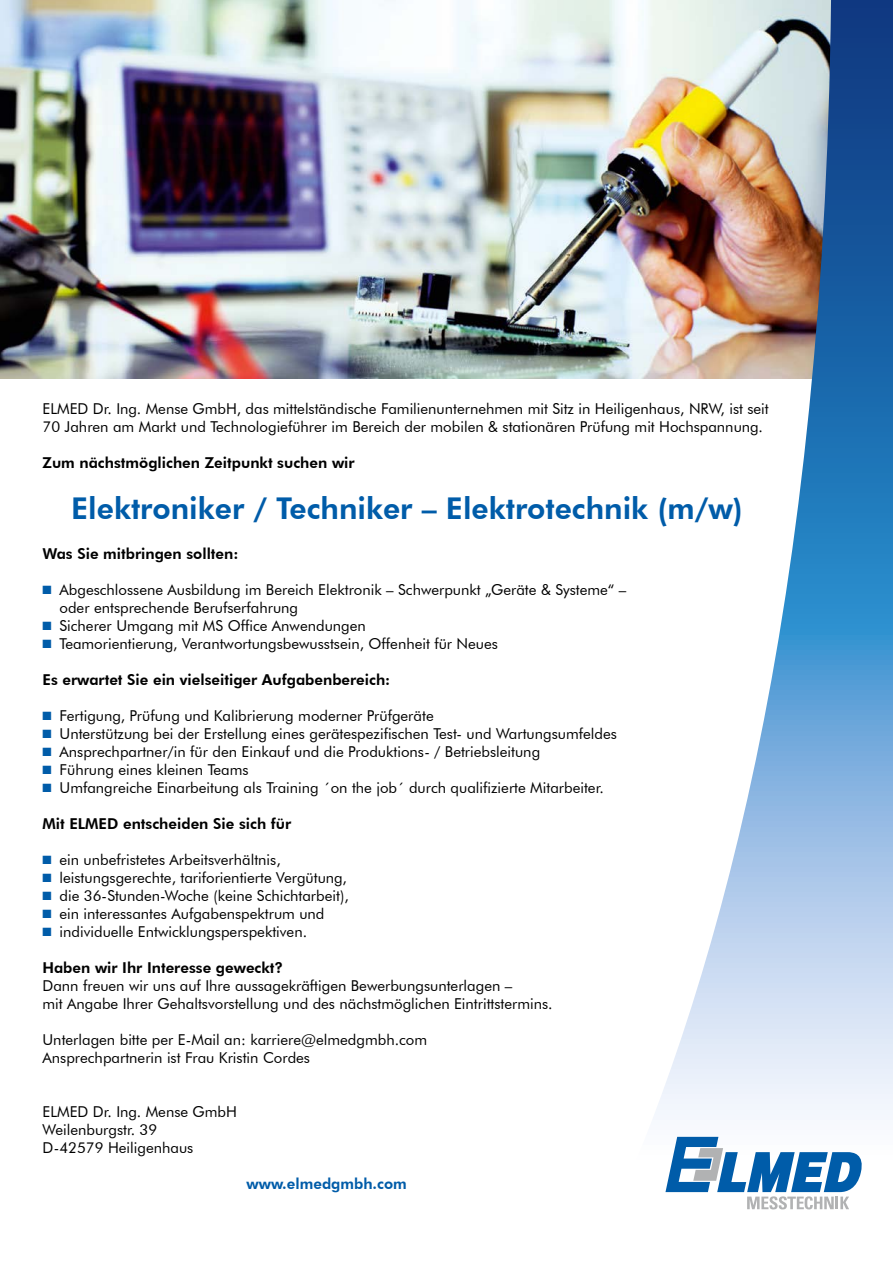
<style>
.page{position:relative;width:893px;height:1263px;background:#fff}
.page>*{position:absolute;margin:0;border:0;box-sizing:border-box;transform-origin:0 0}
.t1{font:800 30px "Futura BT";color:#005ca9}
.t2{font:15px/18px "Futura BT";color:#000}
.t3{font:800 15px "Futura BT";color:#000}
.t4{font:800 15px "Futura BT";color:#005ca9}
</style>
<div class="page">
<img style="left:0;top:0;width:591px;height:378px">
<img style="left:591px;top:0;width:302px;height:1210px">
<svg style="left:665px;top:1137px;width:197px;height:72px"></svg>
<p class="t2" style="left:43px;top:400px;width:728px">ELMED Dr. Ing. Mense GmbH, das mittelständische Familienunternehmen mit Sitz in Heiligenhaus, NRW, ist seit<br>70 Jahren am Markt und Technologieführer im Bereich der mobilen &amp; stationären Prüfung mit Hochspannung.</p>
<p class="t3" style="left:43px;top:454px;width:314px">Zum nächstmöglichen Zeitpunkt suchen wir</p>
<h1 class="t1" style="left:71px;top:490px;width:673px">Elektroniker / Techniker – Elektrotechnik (m/w)</h1>
<p class="t3" style="left:43px;top:545px;width:197px">Was Sie mitbringen sollten:</p>
<p class="t2" style="left:60px;top:581px;width:568px">Abgeschlossene Ausbildung im Bereich Elektronik – Schwerpunkt „Geräte &amp; Systeme“ – oder entsprechende Berufserfahrung<br>Sicherer Umgang mit MS Office Anwendungen<br>Teamorientierung, Verantwortungsbewusstsein, Offenheit für Neues</p>
<p class="t3" style="left:43px;top:671px;width:349px">Es erwartet Sie ein vielseitiger Aufgabenbereich:</p>
<p class="t2" style="left:60px;top:707px;width:559px">Fertigung, Prüfung und Kalibrierung moderner Prüfgeräte<br>Unterstützung bei der Erstellung eines gerätespezifischen Test- und Wartungsumfeldes Ansprechpartner/in für den Einkauf und die Produktions- / Betriebsleitung<br>Führung eines kleinen Teams<br>Umfangreiche Einarbeitung als Training ´on the job´ durch qualifizierte Mitarbeiter.</p>
<p class="t3" style="left:43px;top:815px;width:250px">Mit ELMED entscheiden Sie sich für</p>
<p class="t2" style="left:60px;top:851px;width:291px">ein unbefristetes Arbeitsverhältnis, leistungsgerechte, tariforientierte Vergütung, die 36-Stunden-Woche (keine Schichtarbeit), ein interessantes Aufgabenspektrum und individuelle Entwicklungsperspektiven.</p>
<p class="t3" style="left:43px;top:959px;width:242px">Haben wir Ihr Interesse geweckt?</p>
<p class="t2" style="left:43px;top:977px;width:512px">Dann freuen wir uns auf Ihre aussagekräftigen Bewerbungsunterlagen –<br>mit Angabe Ihrer Gehaltsvorstellung und des nächstmöglichen Eintrittstermins.</p>
<p class="t2" style="left:43px;top:1031px;width:386px">Unterlagen bitte per E-Mail an: karriere@elmedgmbh.com<br>Ansprechpartnerin ist Frau Kristin Cordes</p>
<p class="t2" style="left:43px;top:1103px;width:196px">ELMED Dr. Ing. Mense GmbH<br>Weilenburgstr. 39<br>D-42579 Heiligenhaus</p>
<p class="t4" style="left:247px;top:1175px;width:162px">www.elmedgmbh.com</p>
</div>
